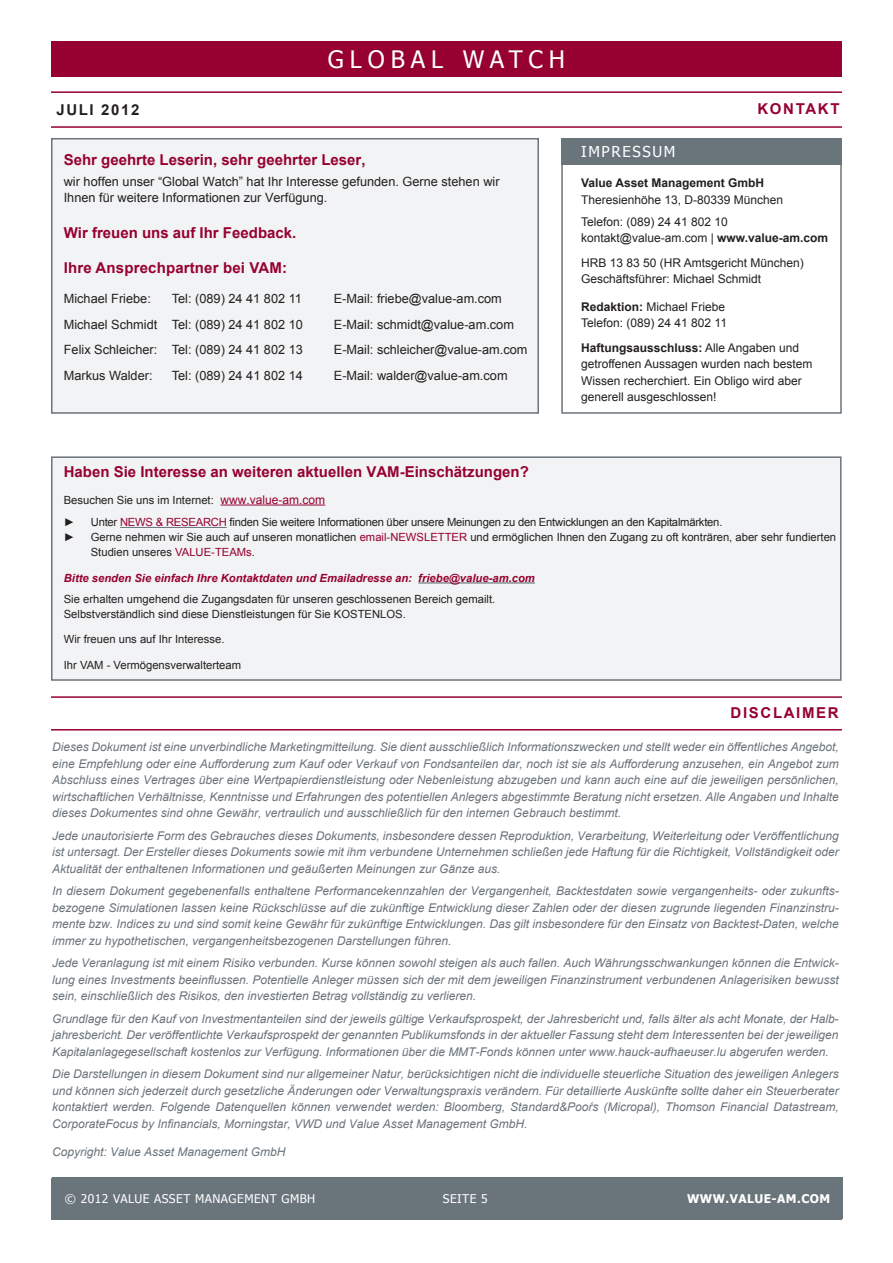
<style>
.page{position:relative;width:893px;height:1263px;background:#fff}
.page>*{position:absolute;margin:0;border:0;box-sizing:border-box;transform-origin:0 0}
.t1{font:24px "Tahoma";letter-spacing:.25em;color:#fff}
.t2{font:700 15px "Arial";color:#960131}
.t3{font:700 15px "Arial";letter-spacing:.11em;color:#960131}
.t4{font:15px "Tahoma";letter-spacing:.11em;color:#fff}
.t5{font:700 15px "Arial";letter-spacing:.11em;color:#231f20}
.t6{font:12.75px/16.5px "Arial";color:#231f20}
.t7{font:italic 12px/16.5px "Arial";color:#6a747b;text-align:justify}
.t8{font:12px/16.5px "Arial";color:#231f20}
.t9{font:12px "Tahoma";letter-spacing:.04em;color:#fff}
.t10{font:700 12px "Tahoma";letter-spacing:.04em;color:#fff}
.t11{font:700 12px "Arial";color:#231f20}
.t12{font:11.25px/15px "Arial";color:#231f20}
.t13{font:11.25px "Arial";letter-spacing:-.02em;color:#231f20}
.t14{font:italic 700 11.25px "Arial";color:#960131}
.s1{font-weight:700}
.s2{font-size:12px;color:#960131}
.s3{color:#960131}
</style>
<div class="page">
<div style="left:51px;top:1178px;width:791px;height:42px;background:#6a747b"></div>
<div style="left:51px;top:41px;width:791px;height:36px;background:#960131"></div>
<hr style="left:51px;top:91px;width:791px;height:2px;background:#960131">
<hr style="left:51px;top:126px;width:791px;height:2px;background:#960131">
<div style="left:52px;top:1177px;width:791px;height:42px;background:#6a747b"></div>
<div style="left:561px;top:138px;width:280px;height:26px;background:#6a747b"></div>
<div style="left:561px;top:138px;width:281px;height:276px;border:2px solid #6a747b"></div>
<hr style="left:51px;top:729px;width:791px;height:1px;background:#960131">
<div style="left:51px;top:138px;width:488px;height:276px;background:#f2f3f4;border:2px solid #6a747b"></div>
<hr style="left:51px;top:696px;width:791px;height:2px;background:#960131">
<div style="left:51px;top:456px;width:790px;height:225px;background:#f2f3f4;border:2px solid #6a747b"></div>
<hr style="left:221px;top:505px;width:104px;height:1px;background:#960131">
<hr style="left:120px;top:527px;width:107px;height:1px;background:#6a747b">
<hr style="left:418px;top:582px;width:117px;height:1px;background:#6a747b">
<h1 class="t1" style="left:328px;top:43px;width:239px">GLOBAL WAT CH</h1>
<p class="t5" style="left:56px;top:99px;width:85px">Juli 2012</p>
<p class="t2" style="left:64px;top:149px;width:303px">Sehr geehrte Leserin, sehr geehrter Leser,</p>
<p class="t6" style="left:64px;top:173px;width:437px">wir hoffen unser “Global Watch” hat Ihr Interesse gefunden. Gerne stehen wir<br>Ihnen für weitere Informationen zur Verfügung.</p>
<p class="t2" style="left:64px;top:222px;width:234px">Wir freuen uns auf Ihr Feedback.</p>
<p class="t2" style="left:64px;top:258px;width:225px">Ihre Ansprechpartner bei VAM:</p>
<p class="t6" style="left:64px;top:290px;width:89px">Michael Friebe:</p>
<p class="t6" style="left:172px;top:290px;width:132px">Tel: (089) 24 41 802 11</p>
<p class="t6" style="left:334px;top:290px;width:170px">E-Mail: friebe@value-am.com</p>
<p class="t6" style="left:64px;top:316px;width:241px">Michael Schmidt Tel: (089) 24 41 802 10</p>
<p class="t6" style="left:334px;top:316px;width:182px">E-Mail: schmidt@value-am.com</p>
<p class="t6" style="left:64px;top:341px;width:241px">Felix Schleicher: Tel: (089) 24 41 802 13</p>
<p class="t6" style="left:334px;top:341px;width:195px">E-Mail: schleicher@value-am.com</p>
<p class="t6" style="left:64px;top:367px;width:90px">Markus Walder:</p>
<p class="t6" style="left:172px;top:367px;width:133px">Tel: (089) 24 41 802 14</p>
<p class="t6" style="left:334px;top:367px;width:175px">E-Mail: walder@value-am.com</p>
<p class="t2" style="left:757px;top:99px;width:84px">Kontakt</p>
<p class="t4" style="left:581px;top:142px;width:94px">IM PRESSUM</p>
<p class="t11" style="left:581px;top:175px;width:184px">Value Asset Management GmbH</p>
<p class="t8" style="left:581px;top:189px;width:204px;line-height:21.6px">Theresienhöhe 13, D-80339 München<br>Telefon: (089) 24 41 802 10</p>
<p class="t8" style="left:581px;top:226px;width:248px;line-height:24.6px">kontakt@value-am.com | <span class="s1">www.value-am.com<br></span>HRB 13 83 50 (HR Amtsgericht München)</p>
<p class="t8" style="left:581px;top:271px;width:182px">Geschäftsführer: Michael Schmidt</p>
<p class="t8" style="left:581px;top:298px;width:147px"><span class="s1">Redaktion:</span> Michael Friebe<br>Telefon: (089) 24 41 802 11</p>
<p class="t8" style="left:581px;top:340px;width:233px"><span class="s1">Haftungsausschluss:</span> Alle Angaben und getroffenen Aussagen wurden nach bestem Wissen recherchiert. Ein Obligo wird aber generell ausgeschlossen!</p>
<p class="t2" style="left:64px;top:461px;width:467px">Haben Sie Interesse an weiteren aktuellen VAM-Einschätzungen?</p>
<p class="t12" style="left:64px;top:489px;width:263px;line-height:22.5px">Besuchen Sie uns im Internet: <span class="s2">www.value-am.com </span>►</p>
<p class="t13" style="left:91px;top:515px;width:633px">Unter <span class="s3">NEWS &amp; RESEARCH</span> finden Sie weitere Informationen über unsere Meinungen zu den Entwicklungen an den Kapitalmärkten.</p>
<p class="t12" style="left:64px;top:530px;width:13px">►</p>
<p class="t12" style="left:91px;top:530px;width:747px">Gerne nehmen wir Sie auch auf unseren monatlichen <span class="s3">email-NEWSLETTER</span> und ermöglichen Ihnen den Zugang zu oft konträren, aber sehr fundierten<br>Studien unseres <span class="s3">VALUE-TEAMs</span>.</p>
<p class="t14" style="left:64px;top:570px;width:473px">Bitte senden Sie einfach Ihre Kontaktdaten und Emailadresse an: friebe@value-am.com</p>
<p class="t12" style="left:64px;top:591px;width:433px">Sie erhalten umgehend die Zugangsdaten für unseren geschlossenen Bereich gemailt.<br>Selbstverständlich sind diese Dienstleistungen für Sie KOSTENLOS.</p>
<p class="t12" style="left:64px;top:632px;width:162px">Wir freuen uns auf Ihr Interesse.</p>
<p class="t12" style="left:64px;top:657px;width:179px">Ihr VAM - Vermögensverwalterteam</p>
<p class="t3" style="left:731px;top:703px;width:85px">Disclaimer</p>
<p class="t7" style="left:52px;top:739px;width:788px">Dieses Dokument ist eine unverbindliche Marketingmitteilung. Sie dient ausschließlich Informationszwecken und stellt weder ein öffentliches Angebot, eine Empfehlung oder eine Aufforderung zum Kauf oder Verkauf von Fondsanteilen dar, noch ist sie als Aufforderung anzusehen, ein Angebot zum Abschluss eines Vertrages über eine Wertpapierdienstleistung oder Nebenleistung abzugeben und kann auch eine auf die jeweiligen persönlichen, wirtschaftlichen Verhältnisse, Kenntnisse und Erfahrungen des potentiellen Anlegers abgestimmte Beratung nicht ersetzen. Alle Angaben und Inhalte dieses Dokumentes sind ohne Gewähr, vertraulich und ausschließlich für den internen Gebrauch bestimmt.</p>
<p class="t7" style="left:52px;top:827px;width:788px">Jede unautorisierte Form des Gebrauches dieses Dokuments, insbesondere dessen Reproduktion, Verarbeitung, Weiterleitung oder Veröffentlichung ist untersagt. Der Ersteller dieses Dokuments sowie mit ihm verbundene Unternehmen schließen jede Haftung für die Richtigkeit, Vollständigkeit oder Aktualität der enthaltenen Informationen und geäußerten Meinungen zur Gänze aus.</p>
<p class="t7" style="left:52px;top:883px;width:788px">In diesem Dokument gegebenenfalls enthaltene Performancekennzahlen der Vergangenheit, Backtestdaten sowie vergangenheits- oder zukunfts&shy;bezogene Simulationen lassen keine Rückschlüsse auf die zukünftige Entwicklung dieser Zahlen oder der diesen zugrunde liegenden Finanzinstru&shy;mente bzw. Indices zu und sind somit keine Gewähr für zukünftige Entwicklungen. Das gilt insbesondere für den Einsatz von Backtest-Daten, welche immer zu hypothetischen, vergangenheitsbezogenen Darstellungen führen.</p>
<p class="t7" style="left:52px;top:955px;width:788px">Jede Veranlagung ist mit einem Risiko verbunden. Kurse können sowohl steigen als auch fallen. Auch Währungsschwankungen können die Entwick&shy;lung eines Investments beeinflussen. Potentielle Anleger müssen sich der mit dem jeweiligen Finanzinstrument verbundenen Anlagerisiken bewusst sein, einschließlich des Risikos, den investierten Betrag vollständig zu verlieren.</p>
<p class="t7" style="left:52px;top:1010px;width:788px">Grundlage für den Kauf von Investmentanteilen sind der jeweils gültige Verkaufsprospekt, der Jahresbericht und, falls älter als acht Monate, der Halb&shy;jahresbericht. Der veröffentlichte Verkaufsprospekt der genannten Publikumsfonds in der aktueller Fassung steht dem Interessenten bei der jeweiligen Kapitalanlagegesellschaft kostenlos zur Verfügung. Informationen über die MMT-Fonds können unter www.hauck-aufhaeuser.lu abgerufen werden.</p>
<p class="t7" style="left:52px;top:1066px;width:788px">Die Darstellungen in diesem Dokument sind nur allgemeiner Natur, berücksichtigen nicht die individuelle steuerliche Situation des jeweiligen Anlegers und können sich jederzeit durch gesetzliche Änderungen oder Verwaltungspraxis verändern. Für detaillierte Auskünfte sollte daher ein Steuerberater kontaktiert werden. Folgende Datenquellen können verwendet werden: Bloomberg, Standard&amp;Pooŕs (Micropal), Thomson Financial Datastream, CorporateFocus by Infinancials, Morningstar, VWD und Value Asset Management GmbH.</p>
<p class="t7" style="left:52px;top:1144px;width:235px">Copyright: Value Asset Management GmbH</p>
<p class="t9" style="left:65px;top:1191px;width:252px">© 2012 VALUE ASSET MANAGEMENT GM BH</p>
<p class="t9" style="left:443px;top:1191px;width:46px">SEITE 5</p>
<p class="t10" style="left:687px;top:1190px;width:145px">WWW.VALUE-AM.COM</p>
<p class="t9" style="left:94px;top:1191px;width:205px">09 IPG INVESTMENT PARTN RS AG</p>
<p class="t10" style="left:690px;top:1191px;width:141px">WWW.IPG-GROUP.DE</p>
</div>
